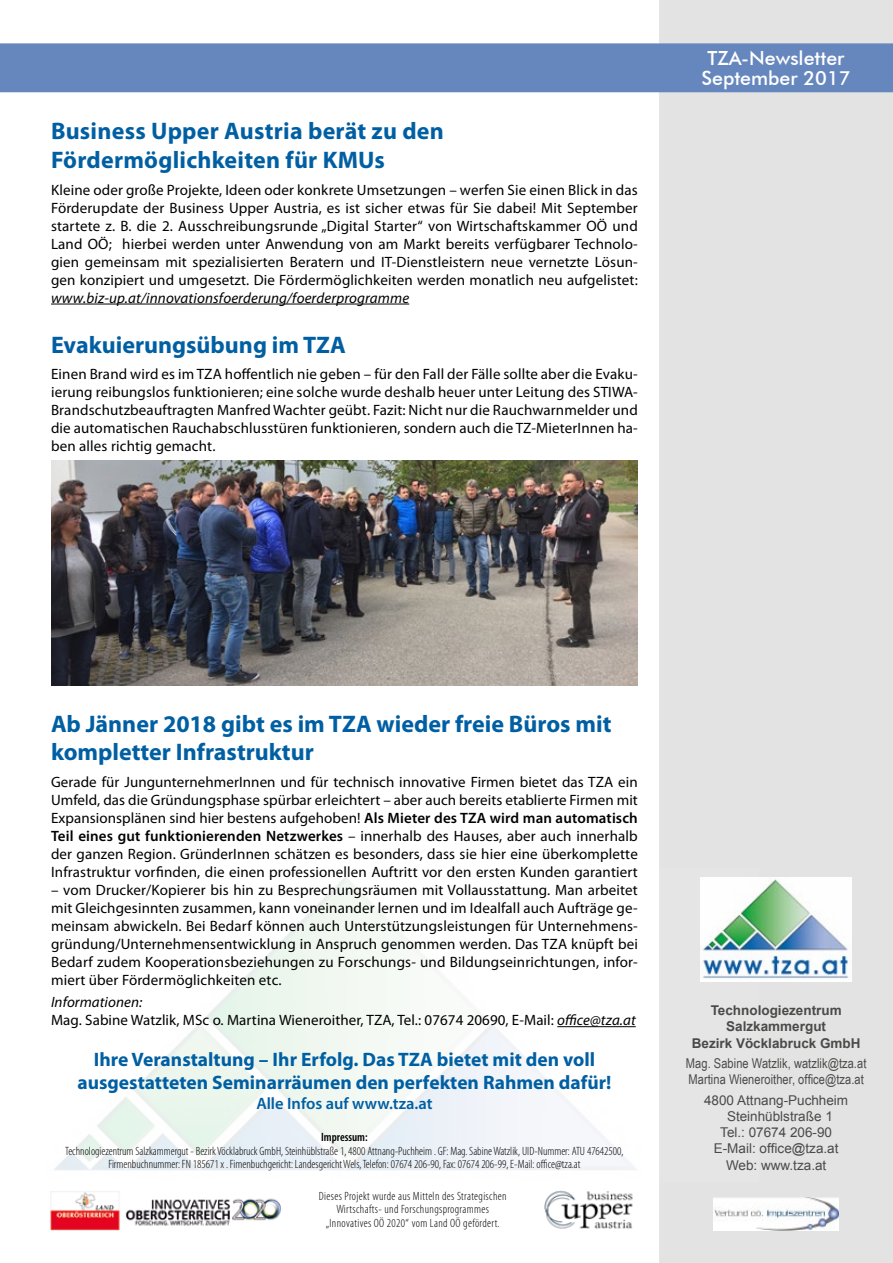
<style>
.page{position:relative;width:893px;height:1263px;background:#fff}
.page>*{position:absolute;margin:0;border:0;box-sizing:border-box;transform-origin:0 0}
.t1{font:700 24px/28.8px "Myriad Pro";color:#005fa3}
.t2{font:700 19.5px/23.4px "Myriad Pro";color:#005fa3;text-align:center}
.t3{font:500 19.5px/19.5px "Futura BT";color:#fff;text-align:center}
.t4{font:600 16.5px "Myriad Pro";color:#005fa3}
.t5{font:15px/18px "Myriad Pro";letter-spacing:.01em;color:#000;text-align:justify}
.t6{font:italic 15px "Myriad Pro";letter-spacing:.01em;color:#000}
.t7{font:13.5px/16.2px "Arial";color:#4a4a49;text-align:center}
.t8{font:13.5px/16.2px "Arial Narrow";letter-spacing:.005em;color:#4a4a49}
.t9{font:700 13.5px/16.2px "Arial";color:#4a4a49;text-align:center}
.t10{font:300 condensed 12px/13.5px "Myriad Pro";color:#000;text-align:center}
.t11{font:300 condensed 12px/13.5px "Myriad Pro";letter-spacing:.03em;color:#000;text-align:center}
.t12{font:600 condensed 12px "Myriad Pro";color:#000}
.s1{font-weight:600}
.s2{font-style:italic}
</style>
<div class="page">
<div style="left:659px;top:0;width:234px;height:1263px;background:#e3e3e3"></div>
<div style="left:0;top:43px;width:893px;height:49px;background:#6687be"></div>
<img style="left:54px;top:868px;width:705px;height:314px">
<img style="left:701px;top:877px;width:151px;height:104px">
<img style="left:714px;top:1198px;width:124px;height:32px">
<hr style="left:51px;top:304px;width:358px;height:1px;background:#000">
<hr style="left:557px;top:1026px;width:79px;height:1px;background:#000">
<img style="left:50px;top:1191px;width:231px;height:40px">
<img style="left:544px;top:1190px;width:89px;height:39px">
<img style="left:51px;top:460px;width:587px;height:226px">
<h1 class="t1" style="left:51px;top:116px;width:394px">Business Upper Austria berät zu den<br>Fördermöglichkeiten für KMUs</h1>
<p class="t5" style="left:51px;top:180px;width:588px">Kleine oder große Projekte, Ideen oder konkrete Umsetzungen – werfen Sie einen Blick in das Förderupdate der Business Upper Austria, es ist sicher etwas für Sie dabei! Mit September startete z. B. die 2. Ausschreibungsrunde „Digital Starter“ von Wirtschaftskammer OÖ und Land OÖ; hierbei werden unter Anwendung von am Markt bereits verfügbarer Technolo&shy;gien gemeinsam mit spezialisierten Beratern und IT-Dienstleistern neue vernetzte Lösun&shy;gen konzipiert und umgesetzt. Die Fördermöglichkeiten werden monatlich neu aufgelistet:</p>
<p class="t6" style="left:51px;top:288px;width:360px">www.biz-up.at/innovationsfoerderung/foerderprogramme</p>
<h1 class="t1" style="left:51px;top:329px;width:296px">Evakuierungsübung im TZA</h1>
<p class="t5" style="left:51px;top:365px;width:588px">Einen Brand wird es im TZA hoffentlich nie geben – für den Fall der Fälle sollte aber die Evaku&shy;ierung reibungslos funktionieren; eine solche wurde deshalb heuer unter Leitung des STIWA-Brandschutzbeauftragten Manfred Wachter geübt. Fazit: Nicht nur die Rauchwarnmelder und die automatischen Rauchabschlusstüren funktionieren, sondern auch die TZ-MieterInnen ha&shy;ben alles richtig gemacht.</p>
<h2 class="t3" style="left:701px;top:49px;width:151px">TZA-Newsletter<br>September 2017</h2>
<h1 class="t1" style="left:51px;top:708px;width:562px">Ab Jänner 2018 gibt es im TZA wieder freie Büros mit kompletter Infrastruktur</h1>
<p class="t5" style="left:51px;top:773px;width:588px">Gerade für JungunternehmerInnen und für technisch innovative Firmen bietet das TZA ein Umfeld, das die Gründungsphase spürbar erleichtert – aber auch bereits etablierte Firmen mit Expansionsplänen sind hier bestens aufgehoben! <span class="s1">Als Mieter des TZA wird man automatisch Teil eines gut funktionierenden Netzwerkes</span> – innerhalb des Hauses, aber auch innerhalb der ganzen Region. GründerInnen schätzen es besonders, dass sie hier eine überkomplette Infrastruktur vorfinden, die einen professionellen Auftritt vor den ersten Kunden garantiert</p>
<p class="t5" style="left:51px;top:881px;width:588px">– vom Drucker/Kopierer bis hin zu Besprechungsräumen mit Vollausstattung. Man arbeitet mit Gleichgesinnten zusammen, kann voneinander lernen und im Idealfall auch Aufträge ge&shy;meinsam abwickeln. Bei Bedarf können auch Unterstützungsleistungen für Unternehmens&shy;gründung/Unternehmensentwicklung in Anspruch genommen werden. Das TZA knüpft bei Bedarf zudem Kooperationsbeziehungen zu Forschungs- und Bildungseinrichtungen, infor&shy;miert über Fördermöglichkeiten etc.</p>
<p class="t5" style="left:51px;top:993px;width:586px"><span class="s2">Informationen:<br></span>Mag. Sabine Watzlik, MSc o. Martina Wieneroither, TZA, Tel.: 07674 20690, E-Mail: <span class="s2">office@tza.at</span></p>
<h2 class="t2" style="left:77px;top:1047px;width:536px">Ihre Veranstaltung – Ihr Erfolg. Das TZA bietet mit den voll ausgestatteten Seminarräumen den perfekten Rahmen dafür!</h2>
<p class="t4" style="left:256px;top:1093px;width:178px">Alle Infos auf www.tza.at</p>
<p class="t12" style="left:321px;top:1130px;width:48px">Impressum:</p>
<p class="t10" style="left:65px;top:1144px;width:560px">Technologiezentrum Salzkammergut - Bezirk Vöcklabruck GmbH, Steinhüblstraße 1, 4800 Attnang-Puchheim . GF: Mag. Sabine Watzlik, UID-Nummer: ATU 47642500,<br>Firmenbuchnummer: FN 185671 x . Fimenbuchgericht: Landesgericht Wels, Telefon: 07674 206-90, Fax: 07674 206-99, E-Mail: office@tza.at</p>
<p class="t11" style="left:319px;top:1189px;width:189px">Dieses Projekt wurde aus Mitteln des Strategischen<br>Wirtschafts- und Forschungsprogrammes „Innovatives OÖ 2020“ vom Land OÖ gefördert.</p>
<p class="t9" style="left:692px;top:1003px;width:170px">Technologiezentrum<br>Salzkammergut<br>Bezirk Vöcklabruck GmbH</p>
<p class="t8" style="left:686px;top:1055px;width:182px">Mag. Sabine Watzlik, watzlik@tza.at<br>Martina Wieneroither, office@tza.at</p>
<p class="t7" style="left:704px;top:1092px;width:146px">4800 Attnang-Puchheim<br>Steinhüblstraße 1<br>Tel.: 07674 206-90<br>E-Mail: office@tza.at<br>Web: www.tza.at</p>
</div>
